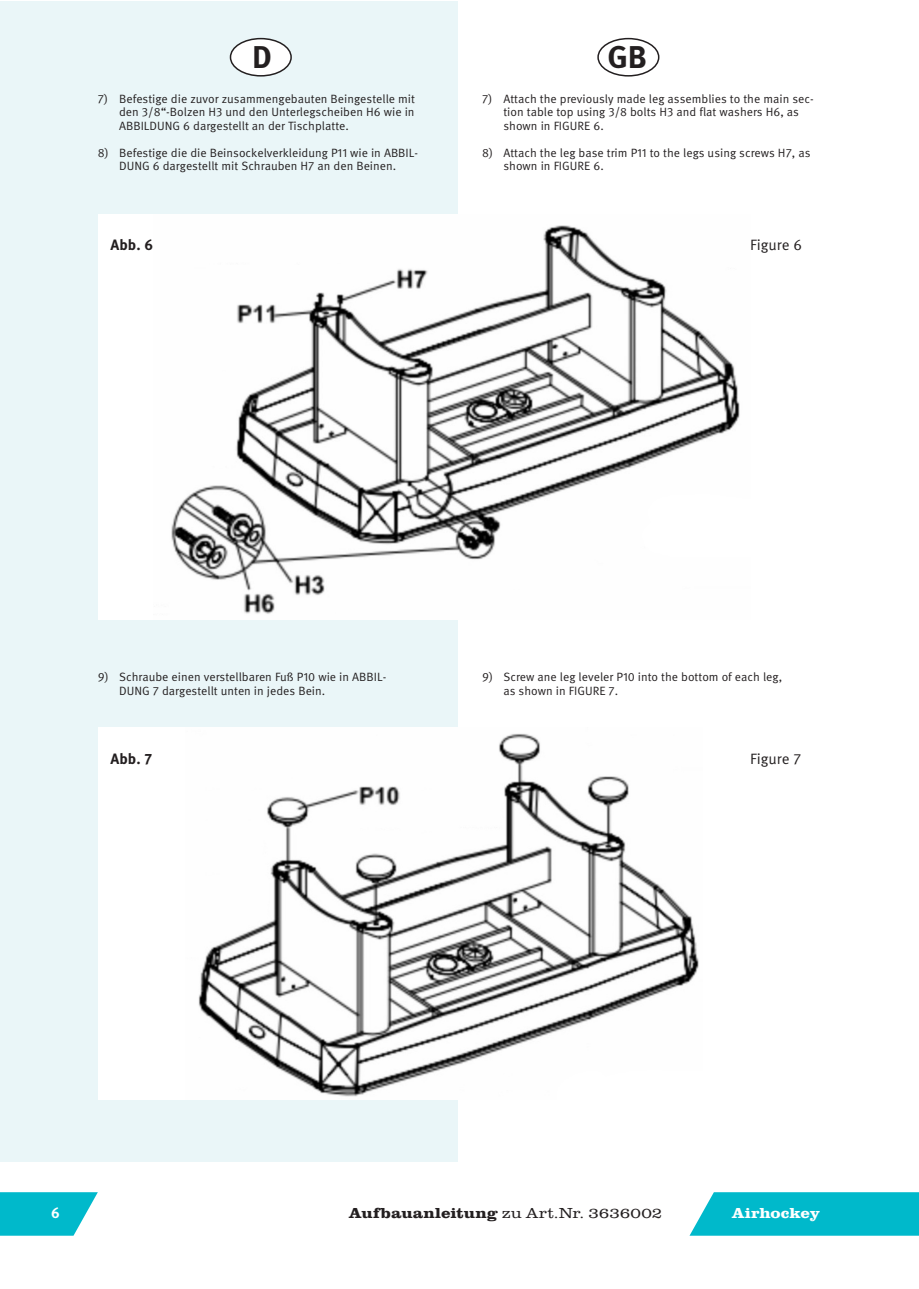
<style>
.page{position:relative;width:919px;height:1289px;background:#fff}
.page>*{position:absolute;margin:0;border:0;box-sizing:border-box;transform-origin:0 0}
.t1{font:700 31.5px "Meta Pro";color:#231f20}
.t2{font:300 15px "Clarendon URW";color:#231f20;scale:1.15 1}
.Fließtext{font:15px "Meta Pro Norm";color:#231f20}
.Fließtext_fett{font:700 15px "Meta Pro";color:#231f20}
.t3{font:700 15px "Clarendon URW";color:#fff;scale:1.14 1}
.t4{font:700 15px "Meta Pro";color:#fff}
.Fließtext_Einzug_kle{font:12px/13.5px "Meta Pro Norm";color:#231f20}
.s1{font-weight:700}
</style>
<div class="page">
<svg style="left:690px;top:1192px;width:228px;height:43px;background:#0fbdce"></svg>
<svg style="left:0;top:1192px;width:98px;height:43px;background:#20c1d1"></svg>
<div style="left:0;top:1px;width:458px;height:1160px;background:#eaf6f8"></div>
<div style="left:230px;top:39px;width:61px;height:37px;background:#fff;border-radius:50%"></div>
<div style="left:230px;top:38px;width:62px;height:39px;border:2px solid #231f20;border-radius:50%"></div>
<div style="left:597px;top:38px;width:62px;height:39px;border:2px solid #231f20;border-radius:50%"></div>
<div style="left:98px;top:214px;width:723px;height:405px;background:#fff"></div>
<img style="left:171px;top:225px;width:569px;height:389px">
<div style="left:98px;top:727px;width:723px;height:372px;background:#fff"></div>
<img style="left:198px;top:733px;width:501px;height:364px">
<h1 class="t1" style="left:252px;top:33px;width:21px">D</h1>
<h1 class="t1" style="left:607px;top:33px;width:41px">GB</h1>
<p class="Fließtext_Einzug_kle" style="left:119px;top:91px;width:297px;text-align:justify;text-indent:-21px">7) Befestige die zuvor zusammengebauten Beingestelle mit den 3/8“-Bolzen H3 und den Unterlegscheiben H6 wie in ABBILDUNG 6 dargestellt an der Tischplatte.</p>
<p class="Fließtext_Einzug_kle" style="left:98px;top:145px;width:321px;text-align:center">8) Befestige die die Beinsockelverkleidung P11 wie in ABBIL-<br>DUNG 6 dargestellt mit Schrauben H7 an den Beinen.</p>
<p class="Fließtext_fett" style="left:111px;top:232px;width:44px">Abb. 6</p>
<p class="Fließtext_Einzug_kle" style="left:503px;top:91px;width:312px;text-indent:-21px">7) Attach the previously made leg assemblies to the main sec&shy;tion table top using 3/8 bolts H3 and flat washers H6, as shown in FIGURE 6.</p>
<p class="Fließtext_Einzug_kle" style="left:503px;top:145px;width:308px;text-indent:-21px">8) Attach the leg base trim P11 to the legs using screws H7, as shown in FIGURE 6.</p>
<p class="Fließtext" style="left:750px;top:233px;width:53px">Figure 6</p>
<p class="Fließtext_Einzug_kle" style="left:119px;top:669px;width:268px;text-indent:-21px">9) Schraube einen verstellbaren Fuß P10 wie in ABBIL-<br>DUNG 7 dargestellt unten in jedes Bein.</p>
<p class="Fließtext_fett" style="left:111px;top:747px;width:43px">Abb. 7</p>
<p class="Fließtext_Einzug_kle" style="left:503px;top:669px;width:280px;text-indent:-21px">9) Screw ane leg leveler P10 into the bottom of each leg, as shown in FIGURE 7.</p>
<p class="Fließtext" style="left:750px;top:747px;width:52px">Figure 7</p>
<p class="t4" style="left:51px;top:1201px;width:10px">6</p>
<p class="t2" style="left:349px;top:1202px;width:274px"><span class="s1">Aufbauanleitung</span> zu Art.Nr. 3636002</p>
<p class="t3" style="left:732px;top:1202px;width:79px">Airhockey</p>
</div>
